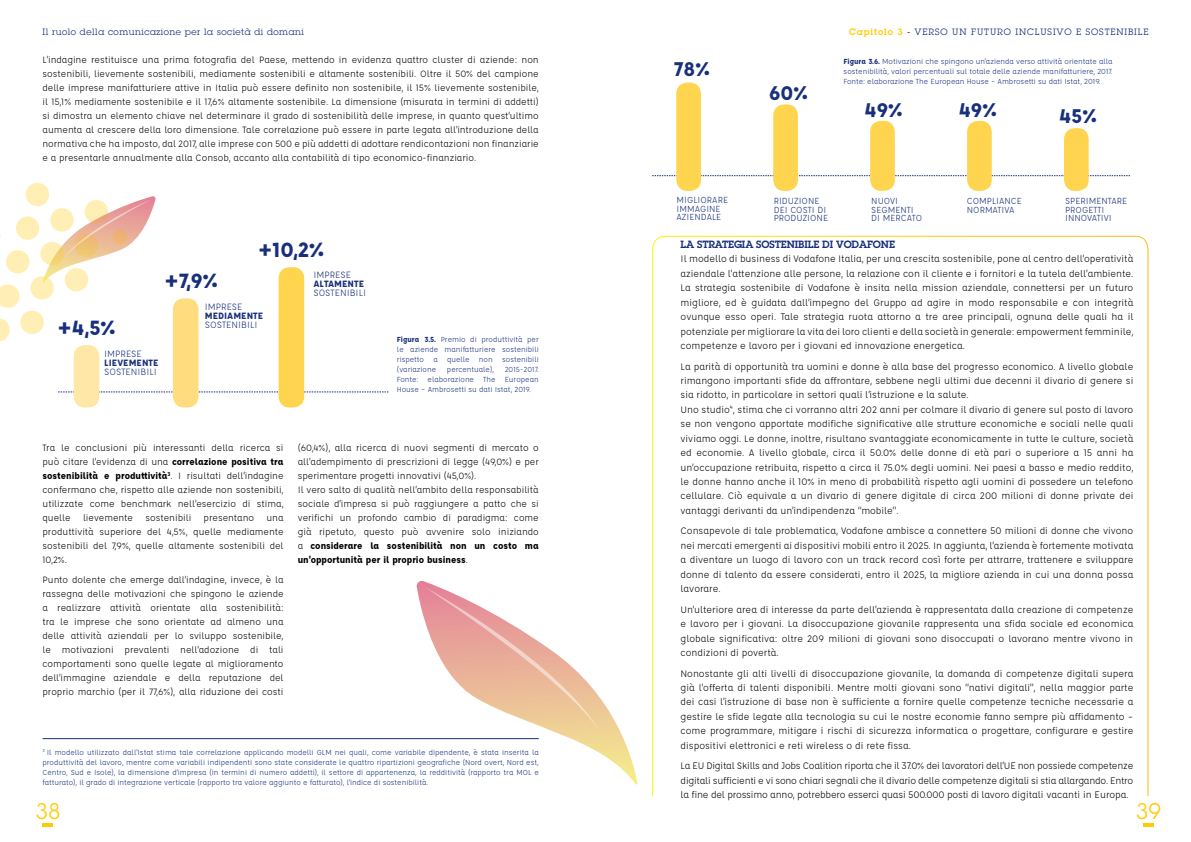
<style>
.page{position:relative;width:1191px;height:842px;background:#fff}
.page>*{position:absolute;margin:0;border:0;box-sizing:border-box;transform-origin:0 0}
.t1{font:700 22.5px "Affogato";color:#182f7b}
.t2{font:22px "Lubalin Graph Std";color:#ffcb05}
.t3{font:700 21.7px "Affogato";color:#182f7b}
.t4{font:10.3px/14.4px "Affogato";color:#000;text-align:justify}
.t5{font:600 10.3px "Lubalin Graph Std";letter-spacing:-.01em;color:#182f7b}
.t6{font:10px/14px "Affogato";color:#000;text-align:justify}
.t7{font:10px "Affogato";color:#182f7b}
.t8{font:700 10px "Affogato";color:#182f7b}
.t9{font:9.6px/8.7px "Affogato";color:#182f7b}
.t10{font:9px "Lubalin Graph Std";letter-spacing:.06em;color:#182f7b}
.t11{font:9px "Lubalin Graph Std";letter-spacing:.1em;color:#182f7b}
.t12{font:8px/10px "Affogato";color:#182f7b;text-align:justify}
.s1{font-weight:600;color:#ffcb05}
.s2{color:#000}
.s3{font-weight:700}
</style>
<div class="page">
<svg style="left:58px;top:392px;width:330px;height:1px"></svg>
<div style="left:74px;top:345px;width:25px;height:62px;background:#ffe7a7;border-radius:11px"></div>
<div style="left:173px;top:298px;width:25px;height:109px;background:#ffdd7e;border-radius:11px"></div>
<div style="left:279px;top:267px;width:25px;height:140px;background:#ffd44f;border-radius:11px"></div>
<svg style="left:652px;top:175px;width:478px;height:1px"></svg>
<div style="left:676px;top:83px;width:25px;height:108px;background:#ffd44f;border-radius:11px"></div>
<div style="left:773px;top:104px;width:25px;height:87px;background:#ffd44f;border-radius:11px"></div>
<div style="left:870px;top:121px;width:24px;height:70px;background:#ffd44f;border-radius:11px"></div>
<div style="left:967px;top:121px;width:24px;height:70px;background:#ffd44f;border-radius:11px"></div>
<div style="left:1064px;top:128px;width:24px;height:63px;background:#ffd44f;border-radius:11px"></div>
<svg style="left:43px;top:823px;width:10px;height:3px"></svg>
<svg style="left:652px;top:235px;width:497px;height:561px"></svg>
<svg style="left:1143px;top:823px;width:10px;height:3px"></svg>
<svg style="left:416px;top:581px;width:221px;height:204px"></svg>
<svg style="left:423px;top:586px;width:176px;height:145px"></svg>
<hr style="left:43px;top:738px;width:496px;height:1px;background:#182f7b">
<svg style="left:0;top:182px;width:156px;height:160px"></svg>
<p class="t10" style="left:43px;top:26px;width:263px">Il ruolo della comunicazione per la società di domani</p>
<p class="t6" style="left:43px;top:53px;width:498px">L’indagine restituisce una prima fotografia del Paese, mettendo in evidenza quattro cluster di aziende: non sostenibili, lievemente sostenibili, mediamente sostenibili e altamente sostenibili. Oltre il 50% del campione delle imprese manifatturiere attive in Italia può essere definito non sostenibile, il 15% lievemente sostenibile, il 15,1% mediamente sostenibile e il 17,6% altamente sostenibile. La dimensione (misurata in termini di addetti) si dimostra un elemento chiave nel determinare il grado di sostenibilità delle imprese, in quanto quest’ultimo aumenta al crescere della loro dimensione. Tale correlazione può essere in parte legata all’introduzione della normativa che ha imposto, dal 2017, alle imprese con 500 e più addetti di adottare rendicontazioni non finanziarie e a presentarle annualmente alla Consob, accanto alla contabilità di tipo economico-finanziario.</p>
<h3 class="t3" style="left:674px;top:55px;width:37px">78%</h3>
<h3 class="t3" style="left:769px;top:79px;width:40px">60%</h3>
<p class="t11" style="left:849px;top:26px;width:301px"><span class="s1">Capitolo 3</span> <span class="s2">-</span> VERSO UN FUTURO INCLUSIVO E SOSTENIBILE</p>
<p class="t12" style="left:843px;top:56px;width:271px"><span class="s3">Figura 3.6.</span> Motivazioni che spingono un’azienda verso attività orientate alla sostenibilità, valori percentuali sul totale delle aziende manifatturiere, 2017.<br>Fonte: elaborazione The European House – Ambrosetti su dati Istat, 2019.</p>
<h3 class="t3" style="left:864px;top:96px;width:40px">49%</h3>
<h3 class="t3" style="left:958px;top:96px;width:40px">49%</h3>
<h3 class="t3" style="left:1059px;top:102px;width:39px">45%</h3>
<p class="t9" style="left:676px;top:195px;width:53px">MIGLIORARE<br>IMMAGINE<br>AZIENDALE</p>
<p class="t9" style="left:773px;top:196px;width:56px">RIDUZIONE<br>DEI COSTI DI<br>PRODUZIONE</p>
<p class="t9" style="left:871px;top:196px;width:52px">NUOVI<br>SEGMENTI<br>DI MERCATO</p>
<p class="t9" style="left:967px;top:196px;width:57px">COMPLIANCE<br>NORMATIVA</p>
<p class="t9" style="left:1065px;top:196px;width:64px">SPERIMENTARE<br>PROGETTI<br>INNOVATIVI</p>
<p class="t5" style="left:680px;top:237px;width:216px">LA STRATEGIA SOSTENIBILE DI VODAFONE</p>
<p class="t4" style="left:680px;top:252px;width:454px">Il modello di business di Vodafone Italia, per una crescita sostenibile, pone al centro dell’operatività aziendale l’attenzione alle persone, la relazione con il cliente e i fornitori e la tutela dell’ambiente.<br>La strategia sostenibile di Vodafone è insita nella mission aziendale, connettersi per un futuro migliore, ed è guidata dall’impegno del Gruppo ad agire in modo responsabile e con integrità ovunque esso operi. Tale strategia ruota attorno a tre aree principali, ognuna delle quali ha il potenziale per migliorare la vita dei loro clienti e della società in generale: empowerment femminile, competenze e lavoro per i giovani ed innovazione energetica.</p>
<p class="t4" style="left:680px;top:359px;width:454px;text-align:left">La parità di opportunità tra uomini e donne è alla base del progresso economico. A livello globale rimangono importanti sfide da affrontare, sebbene negli ultimi due decenni il divario di genere si sia ridotto, in particolare in settori quali l’istruzione e la salute.<br>Uno studio<sup>4</sup>, stima che ci vorranno altri 202 anni per colmare il divario di genere sul posto di lavoro se non vengono apportate modifiche significative alle strutture economiche e sociali nelle quali viviamo oggi. Le donne, inoltre, risultano svantaggiate economicamente in tutte le culture, società ed economie. A livello globale, circa il 50.0% delle donne di età pari o superiore a 15 anni ha un’occupazione retribuita, rispetto a circa il 75.0% degli uomini. Nei paesi a basso e medio reddito, le donne hanno anche il 10% in meno di probabilità rispetto agli uomini di possedere un telefono cellulare. Ciò equivale a un divario di genere digitale di circa 200 milioni di donne private dei vantaggi derivanti da un’indipendenza “mobile”.</p>
<p class="t4" style="left:680px;top:524px;width:454px">Consapevole di tale problematica, Vodafone ambisce a connettere 50 milioni di donne che vivono nei mercati emergenti ai dispositivi mobili entro il 2025. In aggiunta, l’azienda è fortemente motivata a diventare un luogo di lavoro con un track record così forte per attrarre, trattenere e sviluppare donne di talento da essere considerati, entro il 2025, la migliore azienda in cui una donna possa lavorare.</p>
<p class="t4" style="left:680px;top:602px;width:454px">Un’ulteriore area di interesse da parte dell’azienda è rappresentata dalla creazione di competenze e lavoro per i giovani. La disoccupazione giovanile rappresenta una sfida sociale ed economica globale significativa: oltre 209 milioni di giovani sono disoccupati o lavorano mentre vivono in condizioni di povertà.</p>
<p class="t4" style="left:680px;top:666px;width:454px">Nonostante gli alti livelli di disoccupazione giovanile, la domanda di competenze digitali supera già l’offerta di talenti disponibili. Mentre molti giovani sono “nativi digitali”, nella maggior parte dei casi l’istruzione di base non è sufficiente a fornire quelle competenze tecniche necessarie a gestire le sfide legate alla tecnologia su cui le nostre economie fanno sempre più affidamento – come programmare, mitigare i rischi di sicurezza informatica o progettare, configurare e gestire dispositivi elettronici e reti wireless o di rete fissa.</p>
<p class="t4" style="left:680px;top:759px;width:454px">La EU Digital Skills and Jobs Coalition riporta che il 37.0% dei lavoratori dell’UE non possiede competenze digitali sufficienti e vi sono chiari segnali che il divario delle competenze digitali si stia allargando. Entro la fine del prossimo anno, potrebbero esserci quasi 500.000 posti di lavoro digitali vacanti in Europa.</p>
<h1 class="t1" style="left:258px;top:235px;width:67px">+10,2%</h1>
<p class="t7" style="left:313px;top:268px;width:39px">IMPRESE</p>
<p class="t8" style="left:313px;top:277px;width:52px">ALTAMENTE</p>
<p class="t7" style="left:313px;top:286px;width:54px">SOSTENIBILI</p>
<h1 class="t1" style="left:164px;top:267px;width:55px">+7,9%</h1>
<p class="t7" style="left:205px;top:300px;width:39px">IMPRESE</p>
<p class="t8" style="left:205px;top:309px;width:60px">MEDIAMENTE</p>
<p class="t7" style="left:205px;top:318px;width:54px">SOSTENIBILI</p>
<h1 class="t1" style="left:57px;top:313px;width:59px">+4,5%</h1>
<p class="t12" style="left:397px;top:334px;width:143px"><span class="s3">Figura 3.5.</span> Premio di produttività per le aziende manifatturiere sostenibili rispetto a quelle non sostenibili (variazione</p>
<p class="t7" style="left:104px;top:348px;width:39px">IMPRESE</p>
<p class="t8" style="left:104px;top:356px;width:56px">LIEVEMENTE</p>
<p class="t7" style="left:104px;top:366px;width:54px">SOSTENIBILI</p>
<p class="t12" style="left:447px;top:364px;width:48px">percentuale),</p>
<p class="t12" style="left:397px;top:364px;width:143px;text-indent:108px">2015-2017.<br>Fonte: elaborazione The European House – Ambrosetti su dati Istat, 2019.</p>
<p class="t6" style="left:298px;top:441px;width:242px;text-align:left">(60,4%), alla ricerca di nuovi segmenti di mercato o all’adempimento di prescrizioni di legge (49,0%) e per sperimentare progetti innovativi (45,0%).<br>Il vero salto di qualità nell’ambito della responsabilità sociale d’impresa si può raggiungere a patto che si verifichi un profondo cambio di paradigma: come già ripetuto, questo può avvenire solo iniziando a <span class="s3">considerare la sostenibilità non un costo ma un’opportunità per il proprio business</span>.</p>
<p class="t6" style="left:43px;top:441px;width:242px">Tra le conclusioni più interessanti della ricerca si può citare l’evidenza di una <span class="s3">correlazione positiva tra sostenibilità e produttività</span><sup>3</sup>. I risultati dell’indagine confermano che, rispetto alle aziende non sostenibili, utilizzate come benchmark nell’esercizio di stima, quelle lievemente sostenibili presentano una produttività superiore del 4,5%, quelle mediamente sostenibili del 7,9%, quelle altamente sostenibili del 10,2%.</p>
<p class="t6" style="left:43px;top:573px;width:242px">Punto dolente che emerge dall’indagine, invece, è la rassegna delle motivazioni che spingono le aziende a realizzare attività orientate alla sostenibilità: tra le imprese che sono orientate ad almeno una delle attività aziendali per lo sviluppo sostenibile, le motivazioni prevalenti nell’adozione di tali comportamenti sono quelle legate al miglioramento dell’immagine aziendale e della reputazione del proprio marchio (per il 77,6%), alla riduzione dei costi</p>
<p class="t12" style="left:43px;top:747px;width:498px"><sup>3</sup> Il modello utilizzato dall’Istat stima tale correlazione applicando modelli GLM nei quali, come variabile dipendente, è stata inserita la produttività del lavoro, mentre come variabili indipendenti sono state considerate le quattro ripartizioni geografiche (Nord overt, Nord est, Centro, Sud e Isole), la dimensione d’impresa (in termini di numero addetti), il settore di appartenenza, la redditività (rapporto tra MOL e fatturato), il grado di integrazione verticale (rapporto tra valore aggiunto e fatturato), l’indice di sostenibilità.</p>
<h2 class="t2" style="left:35px;top:797px;width:27px">38</h2>
<h2 class="t2" style="left:1135px;top:797px;width:27px">39</h2>
</div>
